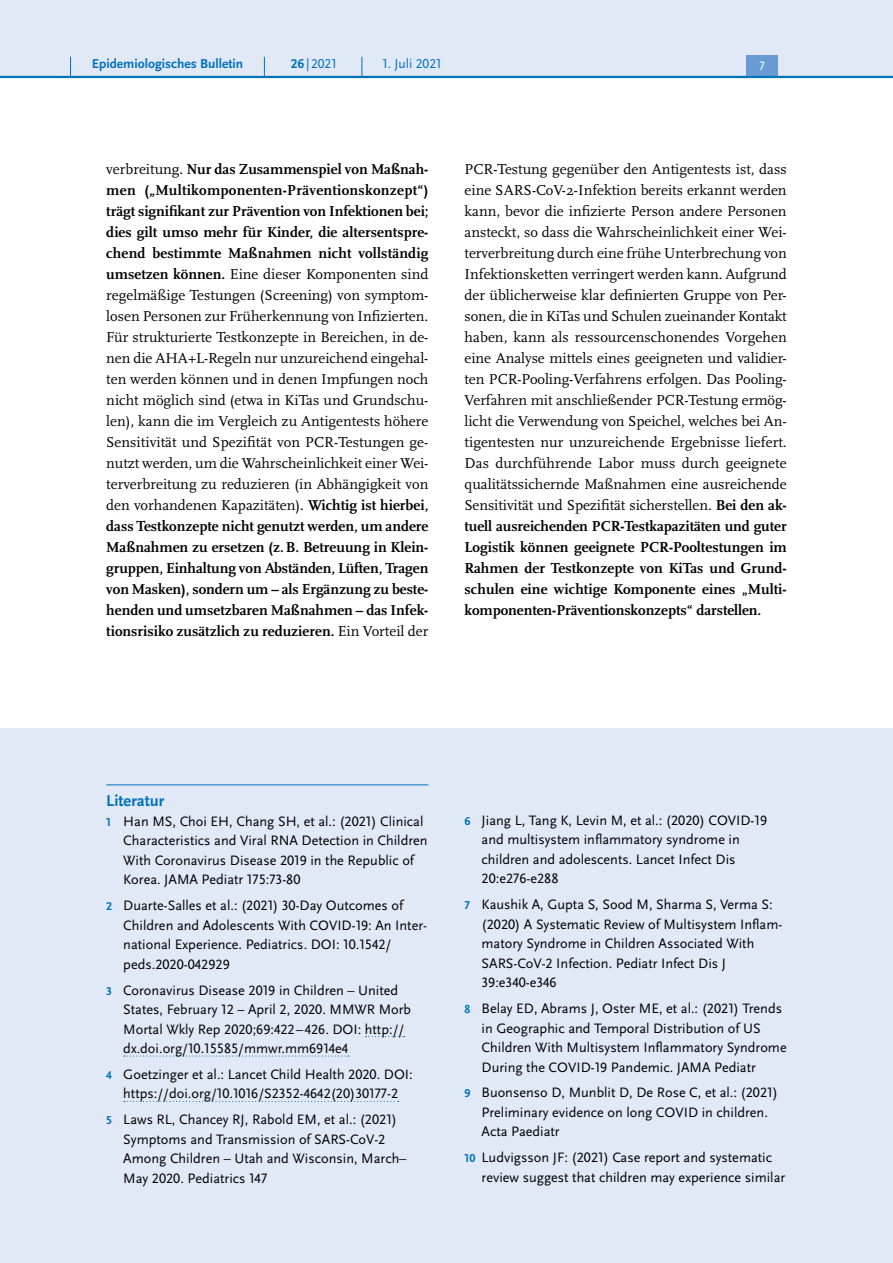
<style>
.page{position:relative;width:893px;height:1263px;background:#fff}
.page>*{position:absolute;margin:0;border:0;box-sizing:border-box;transform-origin:0 0}
.H4_-_Anhang_allerers{font:700 16.5px "Scala Sans Pro";color:#0072bc}
.P_-_Fließtext{font:15px/21px "Scala Pro";color:#000;text-align:justify}
.t1{font:14.25px/19.5px "Scala Sans Pro";color:#000}
.t2{font:700 13.5px "Scala Sans Pro";color:#0072bc}
.t3{font:13.5px "Scala Sans Pro";color:#0072bc}
.t4{font:12.45px "Scala Sans Pro";color:#fff}
.s1{font-weight:700}
.s2{font-weight:700;font-size:12px;color:#0072bc}
</style>
<div class="page">
<div style="left:0;top:728px;width:893px;height:535px;background:#e1e8f6"></div>
<hr style="left:106px;top:784px;width:322px;height:1px;background:#0072bc">
<svg style="left:365px;top:1036px;width:40px;height:1px"></svg>
<svg style="left:124px;top:1055px;width:225px;height:1px"></svg>
<svg style="left:124px;top:1101px;width:275px;height:1px"></svg>
<div style="left:0;top:0;width:893px;height:77px;background:#e1e8f6"></div>
<div style="left:746px;top:55px;width:32px;height:21px;background:#679bd2"></div>
<hr style="left:0;top:76px;width:893px;height:2px;background:#0072bc">
<svg style="left:70px;top:57px;width:1px;height:19px"></svg>
<svg style="left:264px;top:57px;width:1px;height:19px"></svg>
<svg style="left:362px;top:57px;width:1px;height:19px"></svg>
<p class="t2" style="left:92px;top:55px;width:153px">Epidemiologisches Bulletin</p>
<p class="t3" style="left:291px;top:55px;width:47px"><span class="s1">26</span> | 2021</p>
<p class="t3" style="left:383px;top:55px;width:60px">1. Juli 2021</p>
<p class="t4" style="left:759px;top:59px;width:7px">7</p>
<p class="P_-_Fließtext" style="left:106px;top:158px;width:324px">verbreitung. <span class="s1">Nur das Zusammenspiel von Maßnah&shy;men („Multikomponenten-Präventionskonzept“) trägt signifikant zur Prävention von Infektionen bei; dies gilt umso mehr für Kinder, die altersentspre&shy;chend bestimmte Maßnahmen nicht vollständig umsetzen können.</span> Eine dieser Komponenten sind regelmäßige Testungen (Screening) von symptom&shy;losen Personen zur Früherkennung von Infizierten.<br>Für strukturierte Testkonzepte in Bereichen, in de&shy;nen die AHA+L-Regeln nur unzureichend eingehal&shy;ten werden können und in denen Impfungen noch nicht möglich sind (etwa in KiTas und Grundschu&shy;len), kann die im Vergleich zu Antigentests höhere Sensitivität und Spezifität von PCR-Testungen ge&shy;nutzt werden, um die Wahrscheinlichkeit einer Wei&shy;terverbreitung zu reduzieren (in Abhängigkeit von den vorhandenen Kapazitäten). <span class="s1">Wichtig ist hierbei, dass Testkonzepte nicht genutzt werden, um andere Maßnahmen zu ersetzen (z.B. Betreuung in Klein&shy;gruppen, Einhaltung von Abständen, Lüften, Tragen von Masken), sondern um – als Ergänzung zu beste&shy;henden und umsetzbaren Maßnahmen – das Infek&shy;tionsrisiko zusätzlich zu reduzieren.</span> Ein Vorteil der</p>
<p class="P_-_Fließtext" style="left:465px;top:158px;width:324px">PCR-Testung gegenüber den Antigentests ist, dass eine SARS-CoV-2-Infektion bereits erkannt werden kann, bevor die infizierte Person andere Personen ansteckt, so dass die Wahrscheinlichkeit einer Wei&shy;terverbreitung durch eine frühe Unterbrechung von Infektionsketten verringert werden kann. Aufgrund der üblicherweise klar definierten Gruppe von Per&shy;sonen, die in KiTas und Schulen zueinander Kontakt haben, kann als ressourcenschonendes Vorgehen eine Analyse mittels eines geeigneten und validier&shy;ten PCR-Pooling-Verfahrens erfolgen. Das Pooling-Verfahren mit anschließender PCR-Testung ermög&shy;licht die Verwendung von Speichel, welches bei An&shy;tigentesten nur unzureichende Ergebnisse liefert.<br>Das durchführende Labor muss durch geeignete qualitätssichernde Maßnahmen eine ausreichende Sensitivität und Spezifität sicherstellen. <span class="s1">Bei den ak&shy;tuell ausreichenden PCR-Testkapazitäten und guter Logistik können geeignete PCR-Pooltestungen im Rahmen der Testkonzepte von KiTas und Grund&shy;schulen eine wichtige Komponente eines „Multi&shy;komponenten-Präventionskonzepts“ darstellen.</span></p>
<h4 class="H4_-_Anhang_allerers" style="left:106px;top:791px;width:60px">Literatur</h4>
<p class="t1" style="left:123px;top:811px;width:306px;text-indent:-17px"><span class="s2">1</span> Han MS, Choi EH, Chang SH, et al.: (2021) Clinical Characteristics and Viral RNA Detection in Children With Coronavirus Disease 2019 in the Republic of Korea. JAMA Pediatr 175:73-80</p>
<p class="t1" style="left:123px;top:896px;width:305px;text-indent:-17px"><span class="s2">2</span> Duarte-Salles et al.: (2021) 30-Day Outcomes of Children and Adolescents With COVID-19: An Inter&shy;national Experience. Pediatrics. DOI: 10.1542/ peds.2020-042929</p>
<p class="t1" style="left:123px;top:980px;width:289px;text-indent:-17px"><span class="s2">3</span> Coronavirus Disease 2019 in Children – United States, February 12 – April 2, 2020. MMWR Morb Mortal Wkly Rep 2020;69:422–426. DOI: http:// dx.doi.org/10.15585/mmwr.mm6914e4</p>
<p class="t1" style="left:106px;top:1064px;width:308px;text-align:center"><span class="s2">4</span> Goetzinger et al.: Lancet Child Health 2020. DOI: https://doi.org/10.1016/S2352-4642(20)30177-2</p>
<p class="t1" style="left:123px;top:1110px;width:285px;text-indent:-17px"><span class="s2">5</span> Laws RL, Chancey RJ, Rabold EM, et al.: (2021)<br>Symptoms and Transmission of SARS-CoV-2<br>Among Children – Utah and Wisconsin, March– May 2020. Pediatrics 147</p>
<p class="t1" style="left:482px;top:810px;width:287px;text-indent:-17px"><span class="s2">6</span> Jiang L, Tang K, Levin M, et al.: (2020) COVID-19 and multisystem inflammatory syndrome in children and adolescents. Lancet Infect Dis 20:e276-e288</p>
<p class="t1" style="left:482px;top:895px;width:302px;text-indent:-17px"><span class="s2">7</span> Kaushik A, Gupta S, Sood M, Sharma S, Verma S: (2020) A Systematic Review of Multisystem Inflam&shy;matory Syndrome in Children Associated With SARS-CoV-2 Infection. Pediatr Infect Dis J 39:e340-e346</p>
<p class="t1" style="left:482px;top:998px;width:307px;text-indent:-17px"><span class="s2">8</span> Belay ED, Abrams J, Oster ME, et al.: (2021) Trends in Geographic and Temporal Distribution of US Children With Multisystem Inflammatory Syndrome During the COVID-19 Pandemic. JAMA Pediatr</p>
<p class="t1" style="left:482px;top:1083px;width:298px;text-indent:-17px"><span class="s2">9</span> Buonsenso D, Munblit D, De Rose C, et al.: (2021)<br>Preliminary evidence on long COVID in children.<br>Acta Paediatr</p>
<p class="t1" style="left:482px;top:1148px;width:305px;text-indent:-17px"><span class="s2">10</span> Ludvigsson JF: (2021) Case report and systematic review suggest that children may experience similar</p>
</div>
